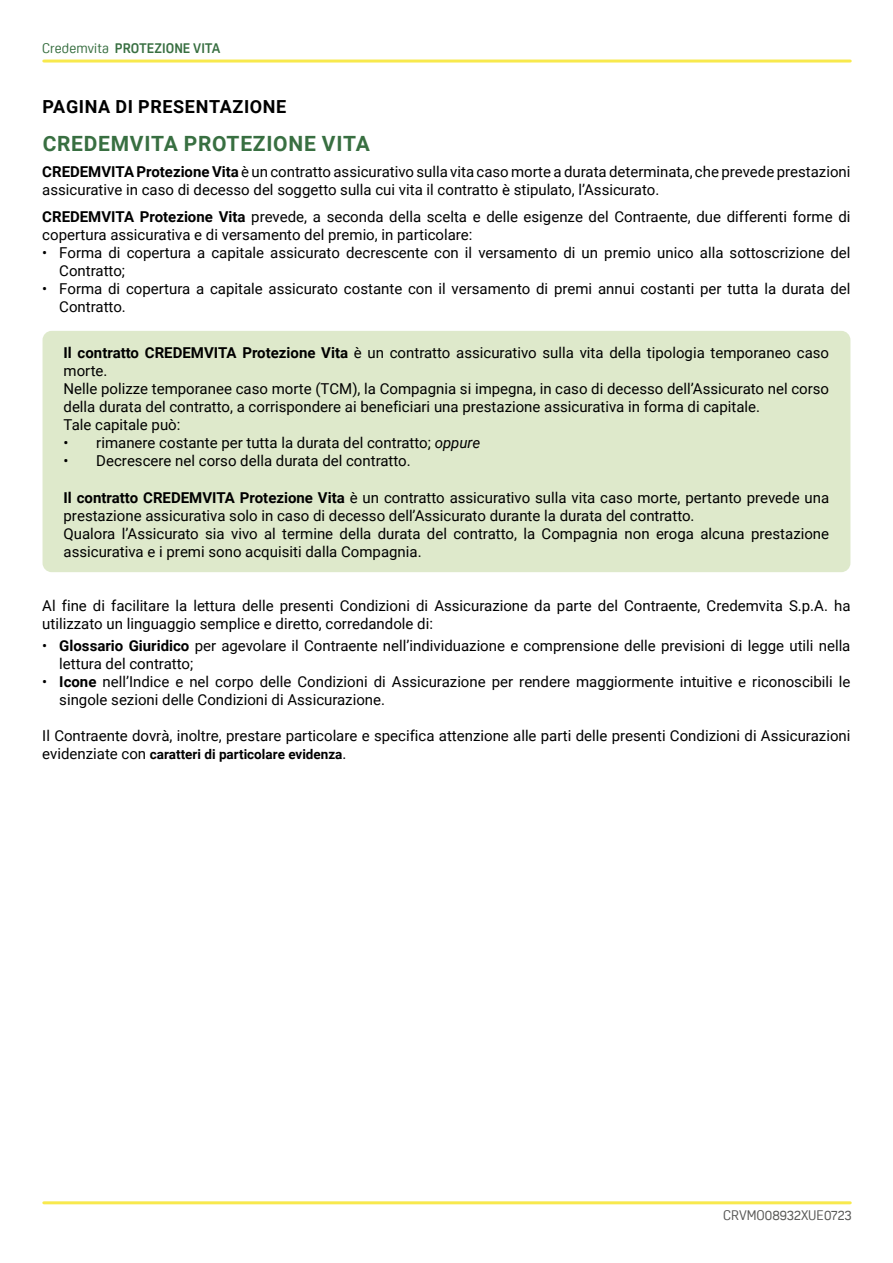
<style>
.page{position:relative;width:893px;height:1263px;background:#fff}
.page>*{position:absolute;margin:0;border:0;box-sizing:border-box;transform-origin:0 0}
.TITOLETTI{font:700 21px "Roboto";letter-spacing:.035em;color:#386f41}
.TITOLETTI-2{font:700 18px "Roboto";letter-spacing:.035em;color:#000}
.TESTO{font:15px/18px "Roboto";color:#000}
.TESTO-2{font:700 13.5px "Roboto";color:#000}
.t1{font:700 13.5px "Oscine";color:#386f41}
.t2{font:13.5px "Oscine";color:#575756}
.s1{font-weight:400}
.s2{font-weight:700}
.s3{font-style:italic}
.s4{font-weight:400;font-size:15px}
</style>
<div class="page">
<hr style="left:44px;top:60px;width:806px;height:3px;background:#f8e94d">
<hr style="left:44px;top:1201px;width:806px;height:3px;background:#f8e94d">
<div style="left:43px;top:331px;width:807px;height:241px;background:#dee9cb;border-radius:9px"></div>
<p class="t1" style="left:42px;top:41px;width:180px"><span class="s1">Credemvita</span> PROTEZIONE VITA</p>
<p class="TITOLETTI-2" style="left:43px;top:94px;width:245px">PAGINA DI PRESENTAZIONE</p>
<p class="TITOLETTI" style="left:43px;top:129px;width:329px">CREDEMVITA PROTEZIONE VITA</p>
<p class="TESTO" style="left:42px;top:163px;width:810px"><span class="s2">CREDEMVITA Protezione Vita</span> è un contratto assicurativo sulla vita caso morte a durata determinata, che prevede prestazioni assicurative in caso di decesso del soggetto sulla cui vita il contratto è stipulato, l’Assicurato.</p>
<p class="TESTO" style="left:42px;top:207px;width:810px"><span class="s2">CREDEMVITA Protezione Vita</span> prevede, a seconda della scelta e delle esigenze del Contraente, due differenti forme di copertura assicurativa e di versamento del premio, in particolare:</p>
<p class="TESTO" style="left:59px;top:243px;width:793px;text-indent:-17px">• Forma di copertura a capitale assicurato decrescente con il versamento di un premio unico alla sottoscrizione del<br>Contratto;</p>
<p class="TESTO" style="left:59px;top:279px;width:793px;text-indent:-17px">• Forma di copertura a capitale assicurato costante con il versamento di premi annui costanti per tutta la durata del<br>Contratto.</p>
<p class="TESTO" style="left:64px;top:344px;width:767px"><span class="s2">Il contratto CREDEMVITA Protezione Vita</span> è un contratto assicurativo sulla vita della tipologia temporaneo caso morte.</p>
<p class="TESTO" style="left:64px;top:380px;width:767px">Nelle polizze temporanee caso morte (TCM), la Compagnia si impegna, in caso di decesso dell’Assicurato nel corso della durata del contratto, a corrispondere ai beneficiari una prestazione assicurativa in forma di capitale.</p>
<p class="TESTO" style="left:64px;top:416px;width:118px">Tale capitale può:</p>
<p class="TESTO" style="left:64px;top:434px;width:418px">• rimanere costante per tutta la durata del contratto; <span class="s3">oppure</span></p>
<p class="TESTO" style="left:64px;top:452px;width:349px">• Decrescere nel corso della durata del contratto.</p>
<p class="TESTO" style="left:64px;top:488px;width:767px"><span class="s2">Il contratto CREDEMVITA Protezione Vita</span> è un contratto assicurativo sulla vita caso morte, pertanto prevede una prestazione assicurativa solo in caso di decesso dell’Assicurato durante la durata del contratto.</p>
<p class="TESTO" style="left:64px;top:524px;width:767px">Qualora l’Assicurato sia vivo al termine della durata del contratto, la Compagnia non eroga alcuna prestazione assicurativa e i premi sono acquisiti dalla Compagnia.</p>
<p class="TESTO" style="left:42px;top:596px;width:810px">Al fine di facilitare la lettura delle presenti Condizioni di Assicurazione da parte del Contraente, Credemvita S.p.A. ha utilizzato un linguaggio semplice e diretto, corredandole di:</p>
<p class="TESTO" style="left:59px;top:636px;width:793px;text-indent:-17px">• <span class="s2">Glossario Giuridico</span> per agevolare il Contraente nell’individuazione e comprensione delle previsioni di legge utili nella lettura del contratto;</p>
<p class="TESTO" style="left:59px;top:672px;width:793px;text-indent:-17px">• <span class="s2">Icone</span> nell’Indice e nel corpo delle Condizioni di Assicurazione per rendere maggiormente intuitive e riconoscibili le singole sezioni delle Condizioni di Assicurazione.</p>
<p class="TESTO" style="left:42px;top:726px;width:810px">Il Contraente dovrà, inoltre, prestare particolare e specifica attenzione alle parti delle presenti Condizioni di Assicurazioni</p>
<p class="TESTO-2" style="left:42px;top:744px;width:306px"><span class="s4">evidenziate con</span> caratteri di particolare evidenza<span class="s4">.</span></p>
<p class="t2" style="left:723px;top:1208px;width:130px">CRVMO08932XUE0723</p>
</div>
